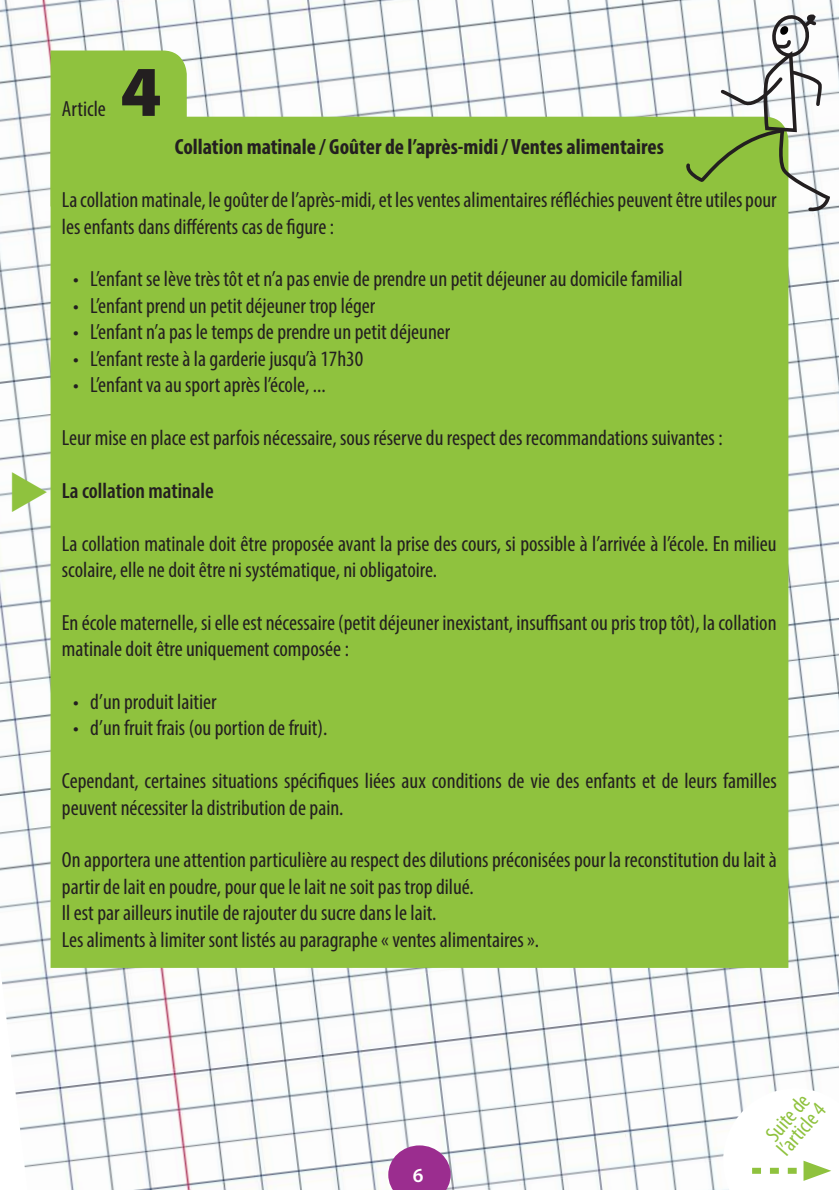
<style>
.page{position:relative;width:839px;height:1190px;background:#fff}
.page>*{position:absolute;margin:0;border:0;box-sizing:border-box;transform-origin:0 0}
.t1{font:900 72px "Myriad Pro";color:#231f20}
.t2{font:condensed 22px/26.4px "Myriad Pro";color:#231f20}
.t3{font:700 condensed 22px "Myriad Pro";color:#231f20}
.t4{font:600 condensed 22px "Myriad Pro";color:#231f20}
.t5{font:condensed 22px/18px "Myriad Pro";color:#8fc23e}
.t6{font:600 20px "Myriad Pro";color:#fff}
</style>
<div class="page">
<img style="left:0;top:0;width:838px;height:1190px">
<svg style="left:388px;top:1145px;width:62px;height:45px;background:#a74c9e"></svg>
<div style="left:51px;top:51px;width:136px;height:66px;background:#8fc23e"></div>
<div style="left:51px;top:117px;width:737px;height:851px;background:#8fc23e"></div>
<svg style="left:685px;top:12px;width:146px;height:201px"></svg>
<svg style="left:722px;top:1088px;width:116px;height:102px"></svg>
<svg style="left:12px;top:470px;width:35px;height:41px"></svg>
<p class="t2" style="left:62px;top:95px;width:45px">Article</p>
<h1 class="t1" style="left:120px;top:51px;width:43px">4</h1>
<p class="t3" style="left:175px;top:133px;width:490px">Collation matinale / Goûter de l’après-midi / Ventes alimentaires</p>
<p class="t2" style="left:62px;top:186px;width:715px">La collation matinale, le goûter de l’après-midi, et les ventes alimentaires réfléchies peuvent être utiles pour les enfants dans différents cas de figure :</p>
<p class="t2" style="left:73px;top:266px;width:610px">• L’enfant se lève très tôt et n’a pas envie de prendre un petit déjeuner au domicile familial</p>
<p class="t2" style="left:73px;top:292px;width:303px">• L’enfant prend un petit déjeuner trop léger</p>
<p class="t2" style="left:73px;top:318px;width:378px">• L’enfant n’a pas le temps de prendre un petit déjeuner</p>
<p class="t2" style="left:73px;top:345px;width:291px">• L’enfant reste à la garderie jusqu’à 17h30</p>
<p class="t2" style="left:73px;top:371px;width:254px">• L’enfant va au sport après l’école, ...</p>
<p class="t2" style="left:62px;top:424px;width:661px">Leur mise en place est parfois nécessaire, sous réserve du respect des recommandations suivantes :</p>
<p class="t4" style="left:62px;top:477px;width:153px">La collation matinale</p>
<p class="t2" style="left:62px;top:530px;width:715px">La collation matinale doit être proposée avant la prise des cours, si possible à l’arrivée à l’école. En milieu scolaire, elle ne doit être ni systématique, ni obligatoire.</p>
<p class="t2" style="left:62px;top:609px;width:715px">En école maternelle, si elle est nécessaire (petit déjeuner inexistant, insuffisant ou pris trop tôt), la collation matinale doit être uniquement composée :</p>
<p class="t2" style="left:73px;top:688px;width:145px">• d’un produit laitier</p>
<p class="t2" style="left:73px;top:714px;width:255px">• d’un fruit frais (ou portion de fruit).</p>
<p class="t2" style="left:62px;top:767px;width:715px">Cependant, certaines situations spécifiques liées aux conditions de vie des enfants et de leurs familles peuvent nécessiter la distribution de pain.</p>
<p class="t2" style="left:62px;top:846px;width:716px">On apportera une attention particulière au respect des dilutions préconisées pour la reconstitution du lait à partir de lait en poudre, pour que le lait ne soit pas trop dilué.<br>Il est par ailleurs inutile de rajouter du sucre dans le lait.<br>Les aliments à limiter sont listés au paragraphe « ventes alimentaires ».</p>
<p class="t6" style="left:412px;top:1162px;width:12px">6</p>
<p class="t5" style="left:760px;top:1134px;width:63px;rotate:-49deg">Suite de l’article 4</p>
</div>
